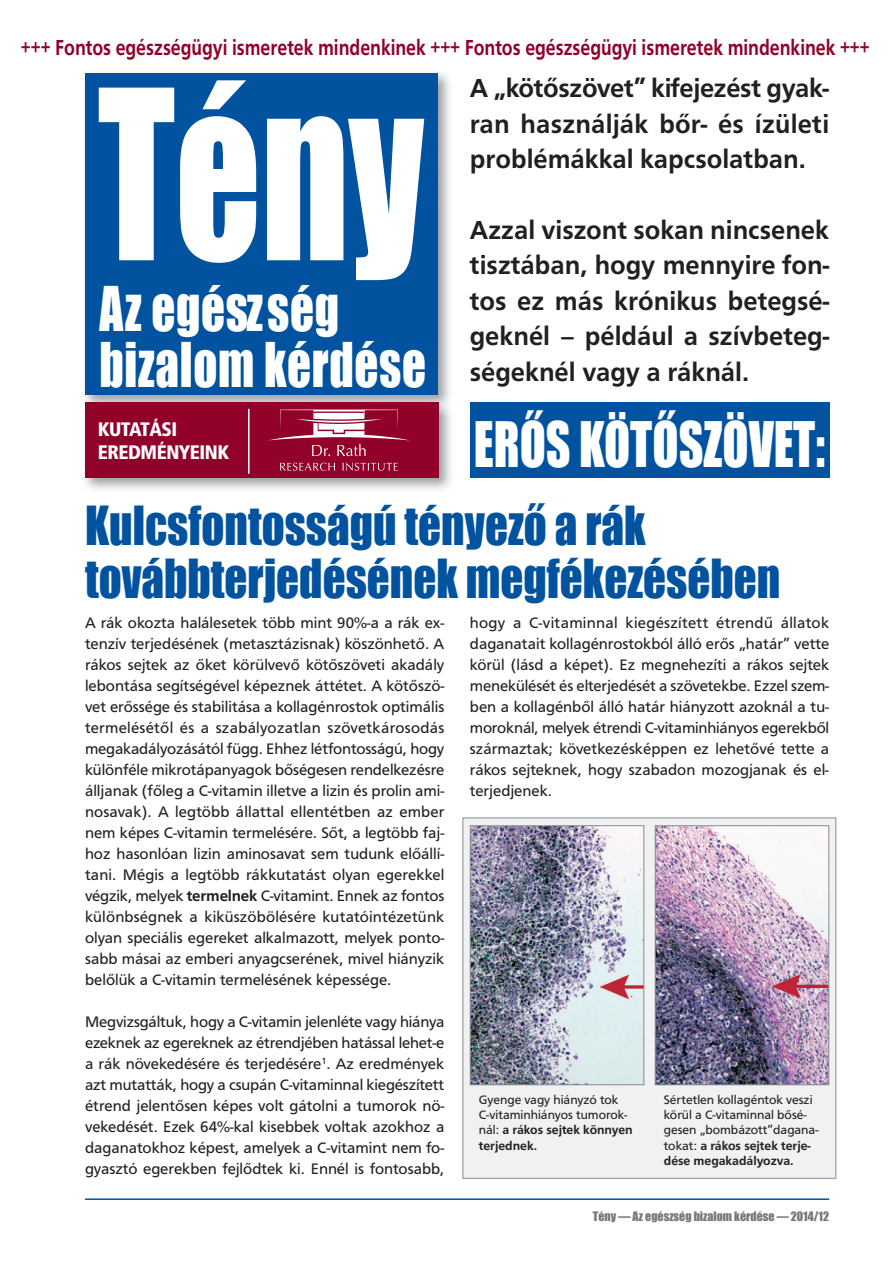
<style>
.page{position:relative;width:893px;height:1263px;background:#fff}
.page>*{position:absolute;margin:0;border:0;box-sizing:border-box;transform-origin:0 0}
.t1{font:218.4px "Impact";color:#fff;scale:.77 1}
.t2{font:57.6px "Impact";color:#fff;scale:.83 1}
.t3{font:56.55px/55.5px "Impact";letter-spacing:.015em;color:#fff;scale:.83 1}
.t4{font:49.5px/52.5px "Impact";color:#0153a0;scale:.91 1}
.t5{font:500 27px/35.4px "F015 TCE";color:#231f20;text-align:justify}
.t6{font:500 22.5px "F015 TCE";color:#91012a;scale:.82 1}
.t7{font:900 condensed 19.5px/22.5px "Frutiger LT";letter-spacing:-.025em;color:#fff}
.t8{font:15.75px/21px "F015 TCE";color:#231f20;text-align:justify}
.t9{font:12.75px/15.3px "F015 TCE";color:#231f20}
.t10{font:12px "Impact";color:#76787b}
.s1{font-weight:500}
</style>
<div class="page">
<div style="left:463px;top:818px;width:372px;height:360px;background:#f0f1f2"></div>
<div style="left:462px;top:817px;width:374px;height:362px;border:1px solid #8a8c8f"></div>
<hr style="left:85px;top:1198px;width:744px;height:2px;background:#0153a0">
<img style="left:472px;top:827px;width:170px;height:256px">
<div style="left:470px;top:825px;width:174px;height:260px;border:1px solid #8a8c8f"></div>
<img style="left:657px;top:827px;width:170px;height:256px">
<div style="left:655px;top:825px;width:174px;height:260px;border:1px solid #8a8c8f"></div>
<img style="left:85px;top:73px;width:366px;height:417px">
<div style="left:85px;top:74px;width:353px;height:321px;background:#0153a0"></div>
<div style="left:85px;top:402px;width:353px;height:76px;background:#91012a"></div>
<svg style="left:280px;top:463px;width:55px;height:8px"></svg>
<svg style="left:343px;top:463px;width:55px;height:8px"></svg>
<svg style="left:268px;top:409px;width:142px;height:47px"></svg>
<img style="left:314px;top:413px;width:50px;height:6px">
<img style="left:319px;top:423px;width:45px;height:10px">
<hr style="left:248px;top:409px;width:2px;height:65px;background:#fff">
<div style="left:470px;top:402px;width:359px;height:76px;background:#0153a0"></div>
<h3 class="t6" style="left:21px;top:34px;width:1037px">+++ Fontos egészségügyi ismeretek mindenkinek +++ Fontos egészségügyi ismeretek mindenkinek +++</h3>
<h1 class="t1" style="left:98px;top:40px;width:425px">tény</h1>
<h3 class="t3" style="left:99px;top:281px;width:395px">Az egészség bizalom kérdése</h3>
<p class="t7" style="left:98px;top:420px;width:133px">KUTATÁSI<br>EREDMÉNYEINK</p>
<h3 class="t5" style="left:470px;top:70px;width:361px">A „kötőszövet” kifejezést gyak&shy;ran használják bőr- és ízületi problémákkal kapcsolatban.</h3>
<h3 class="t5" style="left:470px;top:212px;width:361px">Azzal viszont sokan nincsenek tisztában, hogy mennyire fon&shy;tos ez más krónikus betegsé&shy;geknél – például a szívbeteg&shy;ségeknél vagy a ráknál.</h3>
<h2 class="t2" style="left:474px;top:409px;width:425px">Erős kötőszövEt:</h2>
<h3 class="t4" style="left:85px;top:499px;width:766px">kulcsfontosságú tényező a rák továbbterjedésének megfékezésében</h3>
<p class="t8" style="left:85px;top:612px;width:361px">A rák okozta halálesetek több mint 90%-a a rák ex&shy;tenzív terjedésének (metasztázisnak) köszönhető. A rákos sejtek az őket körülvevő kötőszöveti akadály lebontása segítségével képeznek áttétet. A kötőszö&shy;vet erőssége és stabilitása a kollagénrostok optimális termelésétől és a szabályozatlan szövetkárosodás megakadályozásától függ. Ehhez létfontosságú, hogy különféle mikrotápanyagok bőségesen rendelkezésre álljanak (főleg a C-vitamin illetve a lizin és prolin ami&shy;nosavak). A legtöbb állattal ellentétben az ember nem képes C-vitamin termelésére. Sőt, a legtöbb faj&shy;hoz hasonlóan lizin aminosavat sem tudunk előállí&shy;tani. Mégis a legtöbb rákkutatást olyan egerekkel végzik, melyek <span class="s1">termelnek</span> C-vitamint. Ennek az fontos különbségnek a kiküszöbölésére kutatóintézetünk olyan speciális egereket alkalmazott, melyek ponto&shy;sabb másai az emberi anyagcserének, mivel hiányzik belőlük a C-vitamin termelésének képessége.</p>
<p class="t8" style="left:85px;top:1011px;width:361px">Megvizsgáltuk, hogy a C-vitamin jelenléte vagy hiánya ezeknek az egereknek az étrendjében hatással lehet-e a rák növekedésére és terjedésére<sup>1</sup>. Az eredmények azt mutatták, hogy a csupán C-vitaminnal kiegészített étrend jelentősen képes volt gátolni a tumorok nö&shy;vekedését. Ezek 64%-kal kisebbek voltak azokhoz a daganatokhoz képest, amelyek a C-vitamint nem fo&shy;gyasztó egerekben fejlődtek ki. Ennél is fontosabb,</p>
<p class="t8" style="left:470px;top:612px;width:361px">hogy a C-vitaminnal kiegészített étrendű állatok daganatait kollagénrostokból álló erős „határ” vette körül (lásd a képet). Ez megnehezíti a rákos sejtek menekülését és elterjedését a szövetekbe. Ezzel szem&shy;ben a kollagénből álló határ hiányzott azoknál a tu&shy;moroknál, melyek étrendi C-vitaminhiányos egerekből származtak; következésképpen ez lehetővé tette a rákos sejteknek, hogy szabadon mozogjanak és el&shy;terjedjenek.</p>
<p class="t9" style="left:479px;top:1092px;width:155px">Gyenge vagy hiányzó tok<br>C-vitaminhiányos tumorok&shy;nál: <span class="s1">a rákos sejtek könnyen terjednek.</span></p>
<p class="t9" style="left:664px;top:1092px;width:156px">Sértetlen kollagéntok veszi körül a C-vitaminnal bősé&shy;gesen „bombázott”dagana&shy;tokat: <span class="s1">a rákos sejtek terje&shy;dése megakadályozva.</span></p>
<p class="t10" style="left:593px;top:1209px;width:238px">tény — Az egészség bizalom kérdése — 2014/12</p>
</div>
